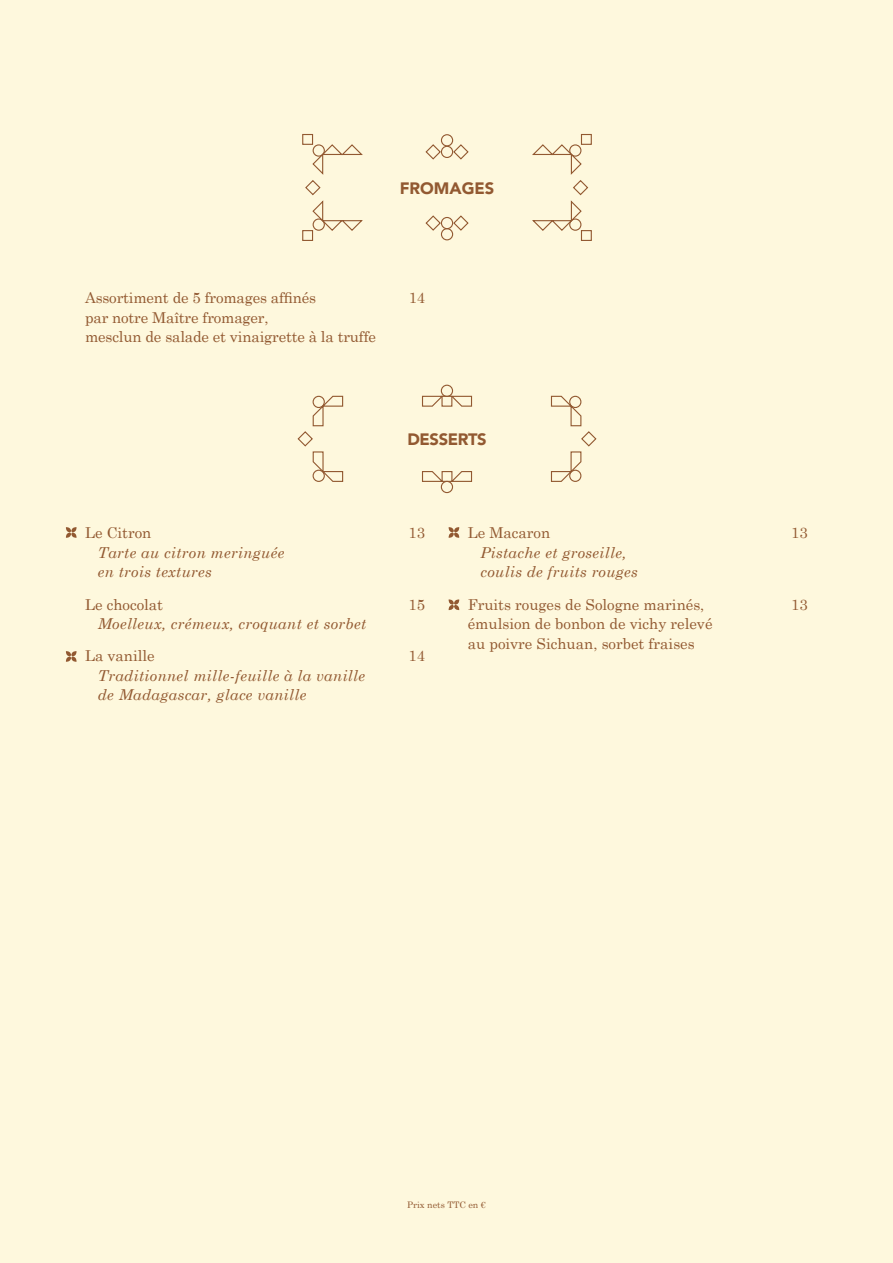
<style>
.page{position:relative;width:893px;height:1263px;background:#fef8dd}
.page>*{position:absolute;margin:0;border:0;box-sizing:border-box;transform-origin:0 0}
.categorie_boisson{font:900 16.5px "Avenir LT Pro";color:#925931}
.couleur_vin{font:900 16.5px "Avenir LT Pro";letter-spacing:-.02em;color:#925931}
.PLATS{font:15px/19.5px "Century Schoolbook";color:#925931}
.INGREDIENTS{font:italic 15px/19.5px "Century Schoolbook";letter-spacing:.02em;color:#925931}
.détail_plat{font:9px "Century Schoolbook";color:#925931}
</style>
<div class="page">
<svg style="left:452px;top:143px;width:17px;height:17px"></svg>
<svg style="left:425px;top:143px;width:17px;height:17px"></svg>
<div style="left:441px;top:146px;width:12px;height:12px;border:1px solid #925931;border-radius:50%"></div>
<div style="left:441px;top:134px;width:12px;height:12px;border:1px solid #925931;border-radius:50%"></div>
<svg style="left:452px;top:215px;width:17px;height:17px"></svg>
<svg style="left:425px;top:215px;width:17px;height:17px"></svg>
<div style="left:441px;top:217px;width:12px;height:12px;border:1px solid #925931;border-radius:50%"></div>
<div style="left:441px;top:228px;width:12px;height:12px;border:1px solid #925931;border-radius:50%"></div>
<div style="left:302px;top:134px;width:11px;height:11px;border:1px solid #925931"></div>
<div style="left:581px;top:134px;width:11px;height:11px;border:1px solid #925931"></div>
<div style="left:302px;top:230px;width:11px;height:11px;border:1px solid #925931"></div>
<div style="left:581px;top:230px;width:11px;height:11px;border:1px solid #925931"></div>
<svg style="left:304px;top:143px;width:59px;height:89px"></svg>
<div style="left:313px;top:218px;width:12px;height:13px;border:1px solid #925931;border-radius:50%"></div>
<svg style="left:532px;top:143px;width:57px;height:89px"></svg>
<div style="left:569px;top:144px;width:12px;height:13px;border:1px solid #925931;border-radius:50%"></div>
<div style="left:441px;top:385px;width:12px;height:12px;border:1px solid #925931;border-radius:50%"></div>
<div style="left:441px;top:481px;width:12px;height:12px;border:1px solid #925931;border-radius:50%"></div>
<svg style="left:422px;top:395px;width:51px;height:12px"></svg>
<svg style="left:422px;top:471px;width:51px;height:12px"></svg>
<svg style="left:297px;top:395px;width:47px;height:87px"></svg>
<svg style="left:550px;top:395px;width:47px;height:87px"></svg>
<svg style="left:66px;top:527px;width:11px;height:11px"></svg>
<svg style="left:449px;top:527px;width:10px;height:11px"></svg>
<svg style="left:66px;top:651px;width:11px;height:11px"></svg>
<svg style="left:449px;top:599px;width:10px;height:11px"></svg>
<p class="categorie_boisson" style="left:400px;top:178px;width:96px">FROMAGES</p>
<p class="PLATS" style="left:85px;top:288px;width:233px">Assortiment de 5 fromages affinés</p>
<p class="PLATS" style="left:409px;top:288px;width:18px">14</p>
<p class="PLATS" style="left:85px;top:307px;width:293px">par notre Maître fromager,<br>mesclun de salade et vinaigrette à la truffe</p>
<p class="couleur_vin" style="left:407px;top:429px;width:81px">DESSERTS</p>
<p class="PLATS" style="left:85px;top:523px;width:68px">Le Citron</p>
<p class="PLATS" style="left:409px;top:523px;width:18px">13</p>
<p class="INGREDIENTS" style="left:98px;top:542px;width:188px">Tarte au citron meringuée en trois textures</p>
<p class="PLATS" style="left:85px;top:594px;width:80px">Le chocolat</p>
<p class="PLATS" style="left:409px;top:594px;width:18px">15</p>
<p class="INGREDIENTS" style="left:98px;top:614px;width:270px">Moelleux, crémeux, croquant et sorbet</p>
<p class="PLATS" style="left:85px;top:646px;width:71px">La vanille</p>
<p class="PLATS" style="left:409px;top:646px;width:18px">14</p>
<p class="INGREDIENTS" style="left:98px;top:665px;width:269px">Traditionnel mille-feuille à la vanille de Madagascar, glace vanille</p>
<p class="PLATS" style="left:468px;top:523px;width:84px">Le Macaron</p>
<p class="PLATS" style="left:791px;top:523px;width:18px">13</p>
<p class="INGREDIENTS" style="left:480px;top:542px;width:159px">Pistache et groseille, coulis de fruits rouges</p>
<p class="PLATS" style="left:468px;top:594px;width:238px">Fruits rouges de Sologne marinés,</p>
<p class="PLATS" style="left:791px;top:594px;width:18px">13</p>
<p class="PLATS" style="left:468px;top:613px;width:246px">émulsion de bonbon de vichy relevé au poivre Sichuan, sorbet fraises</p>
<p class="détail_plat" style="left:407px;top:1199px;width:80px">Prix nets TTC en €</p>
</div>
